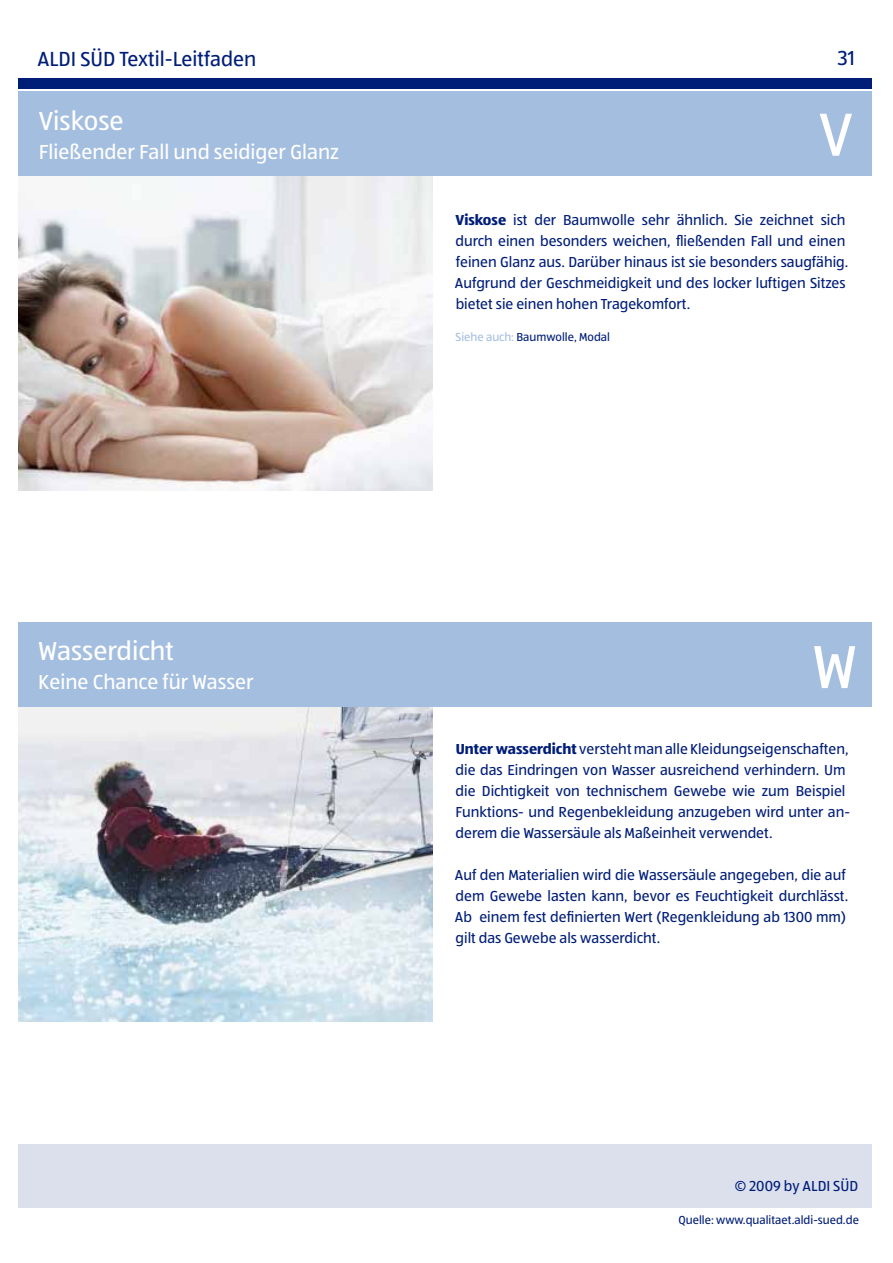
<style>
.page{position:relative;width:893px;height:1263px;background:#fff}
.page>*{position:absolute;margin:0;border:0;box-sizing:border-box;transform-origin:0 0}
.t1{font:63px "ALDISUED Regular";color:#fff}
.t2{font:27px "ALDISUED Regular";color:#fff}
.t3{font:21px "ALDISUED Regular";color:#fff}
.t4{font:21px "ALDISUED Office";color:#001e78}
.t5{font:21px "ALDISUED Regular";color:#001e78}
.t6{font:15px/21px "ALDISUED Regular";color:#001e78}
.t7{font:12px "ALDISUED Regular";color:#001e78}
.s1{font-family:"ALDISUED Bold"}
.s2{color:#a4bee0}
</style>
<div class="page">
<div style="left:18px;top:79px;width:854px;height:10px;background:#001e78"></div>
<div style="left:18px;top:1144px;width:854px;height:64px;background:#dce0ec"></div>
<img style="left:18px;top:706px;width:414px;height:315px">
<img style="left:18px;top:176px;width:414px;height:315px">
<div style="left:18px;top:622px;width:854px;height:84px;background:#a4bee0"></div>
<div style="left:18px;top:92px;width:854px;height:84px;background:#a4bee0"></div>
<h3 class="t4" style="left:38px;top:45px;width:220px">ALDI SÜD Textil-Leitfaden</h3>
<h3 class="t5" style="left:838px;top:45px;width:19px">31</h3>
<h2 class="t2" style="left:39px;top:105px;width:86px">Viskose</h2>
<h3 class="t3" style="left:39px;top:139px;width:302px">Fließender Fall und seidiger Glanz</h3>
<h1 class="t1" style="left:819px;top:96px;width:35px">V</h1>
<p class="t6" style="left:455px;top:209px;width:395px"><span class="s1">Viskose</span> ist der Baumwolle sehr ähnlich. Sie zeichnet sich durch einen besonders weichen, fließenden Fall und einen feinen Glanz aus. Darüber hinaus ist sie besonders saugfähig.<br>Aufgrund der Geschmeidigkeit und des locker luftigen Sitzes bietet sie einen hohen Tragekomfort.</p>
<p class="t7" style="left:456px;top:330px;width:156px"><span class="s2">Siehe auch:</span> Baumwolle, Modal</p>
<h2 class="t2" style="left:38px;top:635px;width:137px">Wasserdicht</h2>
<h3 class="t3" style="left:38px;top:669px;width:217px">Keine Chance für Wasser</h3>
<h1 class="t1" style="left:818px;top:629px;width:38px">DE</h1>
<h1 class="t1" style="left:812px;top:629px;width:46px">W</h1>
<p class="t6" style="left:455px;top:738px;width:396px"><span class="s1">Unter wasserdicht</span> versteht man alle Kleidungseigenschaften, die das Eindringen von Wasser ausreichend verhindern. Um die Dichtigkeit von technischem Gewebe wie zum Beispiel Funktions- und Regenbekleidung anzugeben wird unter an&shy;derem die Wassersäule als Maßeinheit verwendet.</p>
<p class="t6" style="left:455px;top:864px;width:395px">Auf den Materialien wird die Wassersäule angegeben, die auf dem Gewebe lasten kann, bevor es Feuchtigkeit durchlässt.<br>Ab einem fest definierten Wert (Regenkleidung ab 1300 mm) gilt das Gewebe als wasserdicht.</p>
<p class="t6" style="left:734px;top:1175px;width:125px">© 2009 by ALDI SÜD</p>
<p class="t7" style="left:678px;top:1212px;width:182px">Quelle: www.qualitaet.aldi-sued.de</p>
</div>
